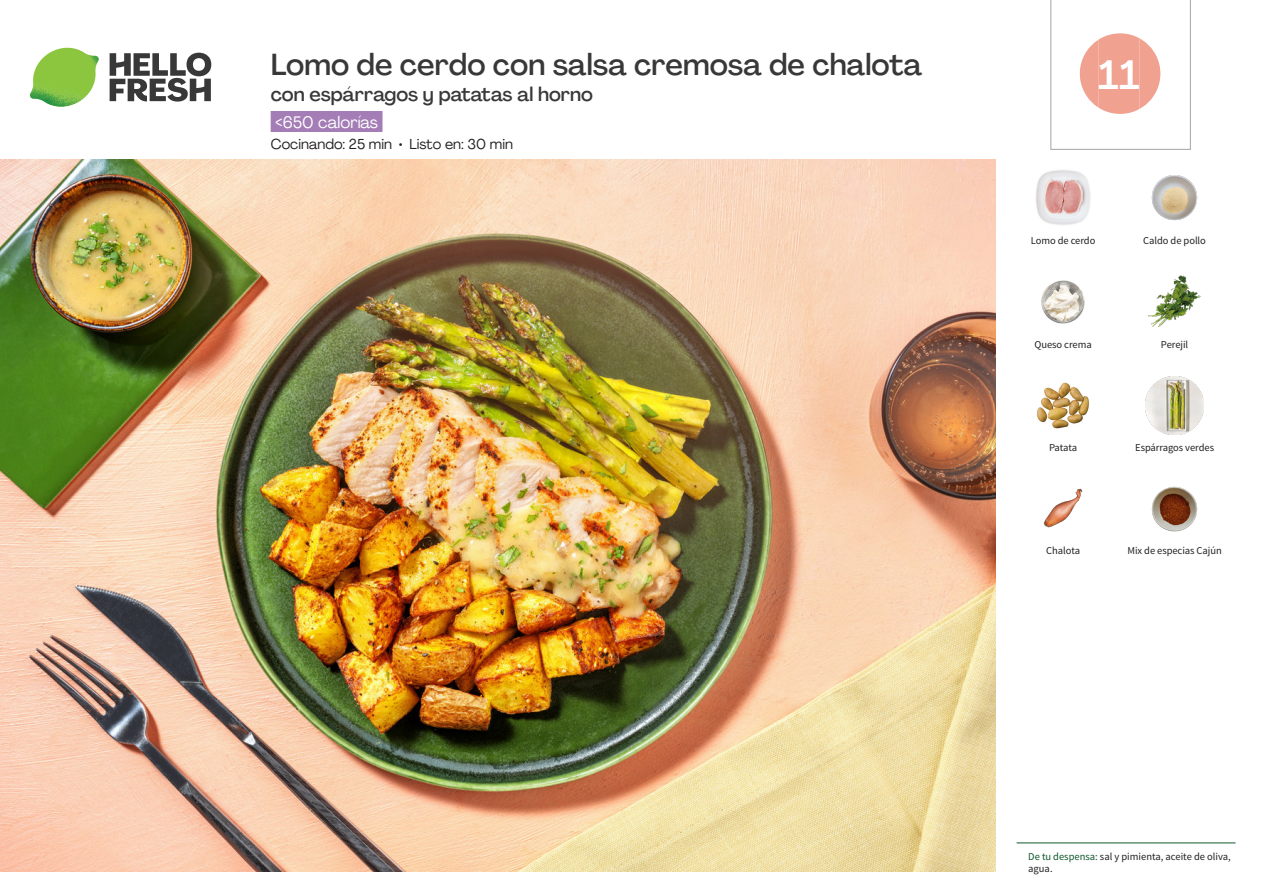
<style>
.page{position:relative;width:1263px;height:893px;background:#fff}
.page>*{position:absolute;margin:0;border:0;box-sizing:border-box;transform-origin:0 0}
._24_Recipe_Nr_Bag{font:500 40.5px "Agrandir";color:#fff}
._15_Titel_UK{font:500 30px "Agrandir";color:#383839}
._15_Titel_UK-2{font:500 19.5px "Agrandir";color:#383839}
._02_Box_Type{font:16.5px "Agrandir";color:#fff}
._02_Box_Type-2{font:14.25px "Agrandir";color:#231f20}
._18_FRONT_ingredient{font:10.5px/12px "Source Sans Pro";letter-spacing:-.005em;color:#231f20}
.s1{color:#0e572c}
</style>
<div class="page">
<svg style="left:110px;top:53px;width:101px;height:49px"></svg>
<img style="left:30px;top:48px;width:69px;height:59px">
<img style="left:0;top:159px;width:995px;height:713px">
<div style="left:271px;top:111px;width:111px;height:21px;background:#a47db7"></div>
<hr style="left:1016px;top:843px;width:219px;height:1px;background:#0e572c">
<img style="left:1036px;top:170px;width:55px;height:55px">
<img style="left:1151px;top:175px;width:47px;height:46px">
<img style="left:1148px;top:275px;width:54px;height:52px">
<img style="left:1041px;top:280px;width:44px;height:44px">
<img style="left:1146px;top:377px;width:57px;height:57px">
<img style="left:1037px;top:382px;width:52px;height:47px">
<img style="left:1151px;top:486px;width:47px;height:46px">
<img style="left:1043px;top:488px;width:40px;height:40px">
<svg style="left:1050px;top:0;width:141px;height:150px"></svg>
<p class="_15_Titel_UK" style="left:271px;top:46px;width:653px">Lomo de cerdo con salsa cremosa de chalota</p>
<p class="_15_Titel_UK-2" style="left:271px;top:82px;width:324px">con espárragos y patatas al horno</p>
<p class="_02_Box_Type" style="left:275px;top:112px;width:105px">&lt;650 calorías</p>
<p class="_02_Box_Type-2" style="left:271px;top:135px;width:244px">Cocinando: 25 min • Listo en: 30 min</p>
<p class="_24_Recipe_Nr_Bag" style="left:1098px;top:50px;width:43px">11</p>
<p class="_18_FRONT_ingredient" style="left:1031px;top:235px;width:66px">Lomo de cerdo</p>
<p class="_18_FRONT_ingredient" style="left:1143px;top:235px;width:64px">Caldo de pollo</p>
<p class="_18_FRONT_ingredient" style="left:1034px;top:339px;width:59px">Queso crema</p>
<p class="_18_FRONT_ingredient" style="left:1161px;top:339px;width:29px">Perejil</p>
<p class="_18_FRONT_ingredient" style="left:1049px;top:441px;width:30px">Patata</p>
<p class="_18_FRONT_ingredient" style="left:1135px;top:441px;width:80px">Espárragos verdes</p>
<p class="_18_FRONT_ingredient" style="left:1046px;top:545px;width:35px">Chalota</p>
<p class="_18_FRONT_ingredient" style="left:1127px;top:545px;width:96px">Mix de especias Cajún</p>
<p class="_18_FRONT_ingredient" style="left:1028px;top:850px;width:204px"><span class="s1">De tu despensa:</span> sal y pimienta, aceite de oliva, agua.</p>
</div>
